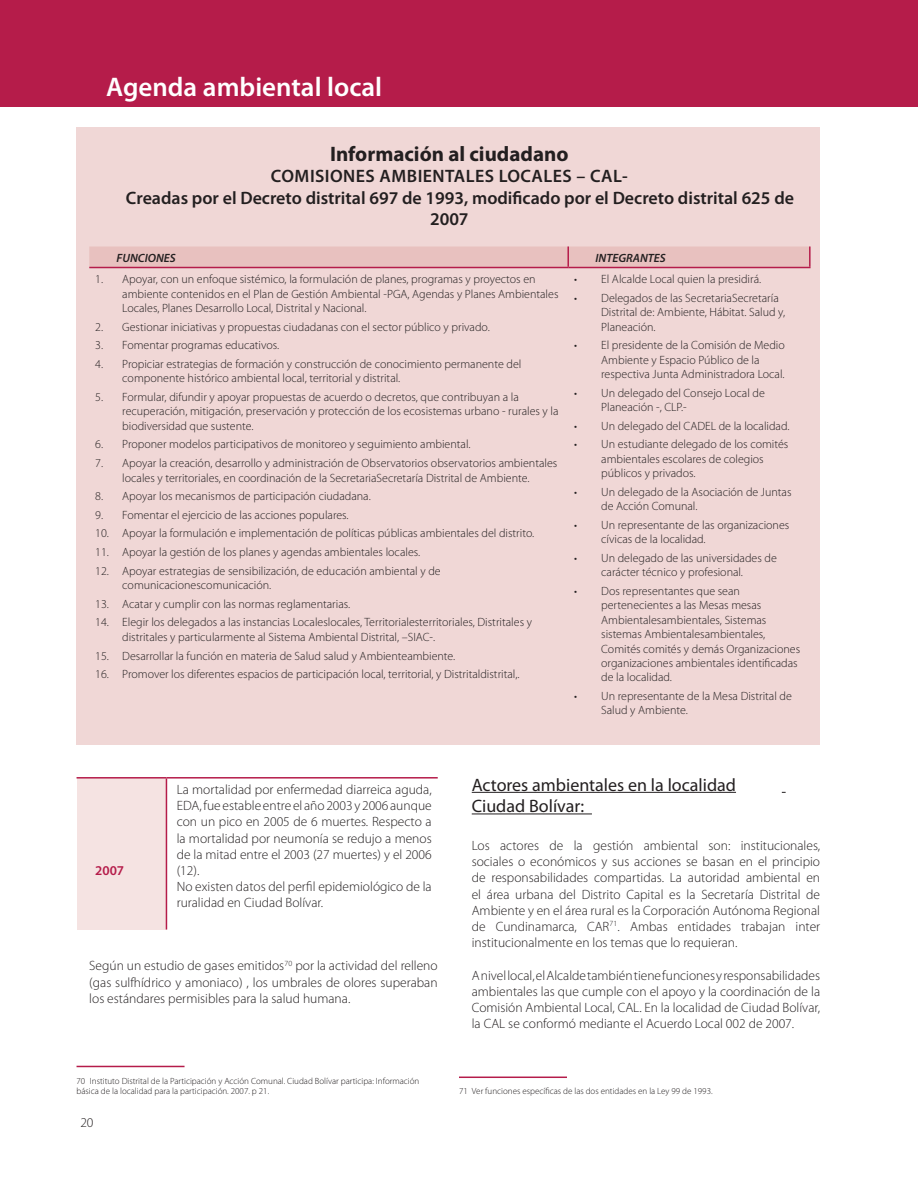
<style>
.page{position:relative;width:918px;height:1188px;background:#fff}
.page>*{position:absolute;margin:0;border:0;box-sizing:border-box;transform-origin:0 0}
.t1{font:600 27px "Myriad Pro";color:#fff}
.t2{font:700 21px "Myriad Pro";color:#231f20}
.t3{font:600 18px "Myriad Pro";color:#231f20}
.t4{font:18px/21.6px "Myriad Pro";color:#231f20}
.t5{font:600 18px "Myriad Pro";letter-spacing:.025em;color:#231f20}
.t6{font:300 13.5px/16.2px "Myriad Pro";color:#231f20;text-align:justify}
.t7{font:600 13.5px "Myriad Pro";color:#b51c4a}
.t8{font:300 12px/14.4px "Myriad Pro";color:#231f20}
.t9{font:italic 600 12px "Myriad Pro";color:#231f20}
.t10{font:300 9px/10.8px "Myriad Pro";color:#231f20}
</style>
<div class="page">
<div style="left:0;top:0;width:918px;height:106px;background:#b51c4a"></div>
<div style="left:77px;top:778px;width:89px;height:152px;background:#f5e3e2"></div>
<hr style="left:77px;top:777px;width:89px;height:2px;background:#b51c4a">
<hr style="left:166px;top:779px;width:1px;height:151px;background:#b51c4a">
<hr style="left:166px;top:777px;width:272px;height:2px;background:#b51c4a">
<hr style="left:77px;top:1066px;width:108px;height:1px;background:#b51c4a">
<hr style="left:472px;top:792px;width:264px;height:1px;background:#231f20">
<hr style="left:472px;top:813px;width:120px;height:1px;background:#231f20">
<hr style="left:459px;top:1077px;width:108px;height:1px;background:#b51c4a">
<div style="left:77px;top:128px;width:743px;height:617px;background:#f0d7d6"></div>
<div style="left:89px;top:247px;width:720px;height:20px;background:#e8c1bf"></div>
<hr style="left:89px;top:267px;width:479px;height:1px;background:#b51c4a">
<hr style="left:568px;top:267px;width:243px;height:1px;background:#b51c4a">
<hr style="left:567px;top:247px;width:2px;height:20px;background:#b51c4a">
<hr style="left:809px;top:247px;width:2px;height:20px;background:#b51c4a">
<h1 class="t1" style="left:106px;top:63px;width:93px">Agenda</h1>
<h1 class="t1" style="left:235px;top:63px;width:124px">Ambiental</h1>
<h1 class="t1" style="left:106px;top:72px;width:277px">Agenda ambiental local</h1>
<h2 class="t2" style="left:330px;top:142px;width:240px">Información al ciudadano</h2>
<h3 class="t5" style="left:271px;top:166px;width:358px">COMISIONES AMBIENTALES LOCALES – CAL-</h3>
<h3 class="t3" style="left:126px;top:188px;width:670px">Creadas por el Decreto distrital 697 de 1993, modificado por el Decreto distrital 625 de</h3>
<h3 class="t3" style="left:430px;top:209px;width:40px">2007</h3>
<p class="t9" style="left:117px;top:251px;width:61px">FUNCIONES</p>
<p class="t9" style="left:595px;top:251px;width:72px">INTEGRANTES</p>
<p class="t8" style="left:122px;top:272px;width:438px;text-indent:-27px">1. Apoyar, con un enfoque sistémico, la formulación de planes, programas y proyectos en ambiente contenidos en el Plan de Gestión Ambiental -PGA, Agendas y Planes Ambientales<br>Locales, Planes Desarrollo Local, Distrital y Nacional.</p>
<p class="t8" style="left:95px;top:320px;width:396px">2. Gestionar iniciativas y propuestas ciudadanas con el sector público y privado.</p>
<p class="t8" style="left:95px;top:338px;width:186px">3. Fomentar programas educativos.</p>
<p class="t8" style="left:122px;top:357px;width:401px;text-indent:-27px">4. Propiciar estrategias de formación y construcción de conocimiento permanente del componente histórico ambiental local, territorial y distrital.</p>
<p class="t8" style="left:122px;top:390px;width:438px;text-indent:-27px">5. Formular, difundir y apoyar propuestas de acuerdo o decretos, que contribuyan a la recuperación, mitigación, preservación y protección de los ecosistemas urbano - rurales y la biodiversidad que sustente.</p>
<p class="t8" style="left:95px;top:437px;width:377px">6. Proponer modelos participativos de monitoreo y seguimiento ambiental.</p>
<p class="t8" style="left:95px;top:456px;width:464px;text-align:center">7. Apoyar la creación, desarrollo y administración de Observatorios observatorios ambientales locales y territoriales, en coordinación de la SecretariaSecretaría Distrital de Ambiente.</p>
<p class="t8" style="left:95px;top:489px;width:277px">8. Apoyar los mecanismos de participación ciudadana.</p>
<p class="t8" style="left:95px;top:508px;width:255px">9. Fomentar el ejercicio de las acciones populares.</p>
<p class="t8" style="left:95px;top:526px;width:441px">10. Apoyar la formulación e implementación de políticas públicas ambientales del distrito.</p>
<p class="t8" style="left:95px;top:545px;width:326px">11. Apoyar la gestión de los planes y agendas ambientales locales.</p>
<p class="t8" style="left:122px;top:564px;width:320px;text-indent:-27px">12. Apoyar estrategias de sensibilización, de educación ambiental y de comunicacionescomunicación.</p>
<p class="t8" style="left:95px;top:597px;width:257px">13. Acatar y cumplir con las normas reglamentarias.</p>
<p class="t8" style="left:122px;top:615px;width:411px;text-indent:-27px">14. Elegir los delegados a las instancias Localeslocales, Territorialesterritoriales, Distritales y distritales y particularmente al Sistema Ambiental Distrital, –SIAC-.</p>
<p class="t8" style="left:95px;top:649px;width:362px">15. Desarrollar la función en materia de Salud salud y Ambienteambiente.</p>
<p class="t8" style="left:95px;top:667px;width:426px">16. Promover los diferentes espacios de participación local, territorial, y Distritaldistrital,.</p>
<p class="t8" style="left:574px;top:272px;width:189px">• El Alcalde Local quien la presidirá.</p>
<p class="t8" style="left:601px;top:291px;width:186px;text-indent:-27px">• Delegados de las SecretariaSecretaría<br>Distrital de: Ambiente, Hábitat. Salud y,<br>Planeación.</p>
<p class="t8" style="left:601px;top:338px;width:185px;text-indent:-27px">• El presidente de la Comisión de Medio<br>Ambiente y Espacio Público de la respectiva Junta Administradora Local.</p>
<p class="t8" style="left:601px;top:386px;width:165px;text-indent:-27px">• Un delegado del Consejo Local de<br>Planeación -, CLP.-</p>
<p class="t8" style="left:574px;top:419px;width:217px">• Un delegado del CADEL de la localidad.</p>
<p class="t8" style="left:601px;top:437px;width:189px;text-indent:-27px">• Un estudiante delegado de los comités ambientales escolares de colegios públicos y privados.</p>
<p class="t8" style="left:601px;top:485px;width:192px;text-indent:-27px">• Un delegado de la Asociación de Juntas de Acción Comunal.</p>
<p class="t8" style="left:601px;top:518px;width:190px;text-indent:-27px">• Un representante de las organizaciones cívicas de la localidad.</p>
<p class="t8" style="left:574px;top:551px;width:204px;text-align:center">• Un delegado de las universidades de carácter técnico y profesional.</p>
<p class="t8" style="left:601px;top:584px;width:200px;text-indent:-27px">• Dos representantes que sean pertenecientes a las Mesas mesas Ambientalesambientales, Sistemas sistemas Ambientalesambientales, Comités comités y demás Organizaciones organizaciones ambientales identificadas de la localidad.</p>
<p class="t8" style="left:601px;top:689px;width:192px;text-indent:-27px">• Un representante de la Mesa Distrital de<br>Salud y Ambiente.</p>
<p class="t7" style="left:95px;top:863px;width:30px">2007</p>
<p class="t6" style="left:177px;top:782px;width:257px;text-align:left">La mortalidad por enfermedad diarreica aguda, EDA, fue estable entre el año 2003 y 2006 aunque con un pico en 2005 de 6 muertes. Respecto a la mortalidad por neumonía se redujo a menos de la mitad entre el 2003 (27 muertes) y el 2006 (12).<br>No existen datos del perfil epidemiológico de la ruralidad en Ciudad Bolívar.</p>
<p class="t6" style="left:89px;top:958px;width:350px">Según un estudio de gases emitidos<sup>70</sup> por la actividad del relleno (gas sulfhídrico y amoniaco) , los umbrales de olores superaban los estándares permisibles para la salud humana.</p>
<p class="t10" style="left:77px;top:1075px;width:344px">70 Instituto Distrital de la Participación y Acción Comunal. Ciudad Bolívar participa: Información básica de la localidad para la participación. 2007. p 21.</p>
<p class="t6" style="left:80px;top:1114px;width:15px">20</p>
<h3 class="t4" style="left:472px;top:774px;width:266px">Actores ambientales en la localidad<br>Ciudad Bolívar:</h3>
<p class="t6" style="left:472px;top:838px;width:350px">Los actores de la gestión ambiental son: institucionales, sociales o económicos y sus acciones se basan en el principio de responsabilidades compartidas. La autoridad ambiental en el área urbana del Distrito Capital es la Secretaría Distrital de Ambiente y en el área rural es la Corporación Autónoma Regional de Cundinamarca, CAR<sup>71</sup>. Ambas entidades trabajan inter institucionalmente en los temas que lo requieran.</p>
<p class="t6" style="left:472px;top:967px;width:350px">A nivel local, el Alcalde también tiene funciones y responsabilidades ambientales las que cumple con el apoyo y la coordinación de la Comisión Ambiental Local, CAL. En la localidad de Ciudad Bolívar, la CAL se conformó mediante el Acuerdo Local 002 de 2007.</p>
<p class="t10" style="left:459px;top:1086px;width:255px">71 Ver funciones específicas de las dos entidades en la Ley 99 de 1993.</p>
</div>
